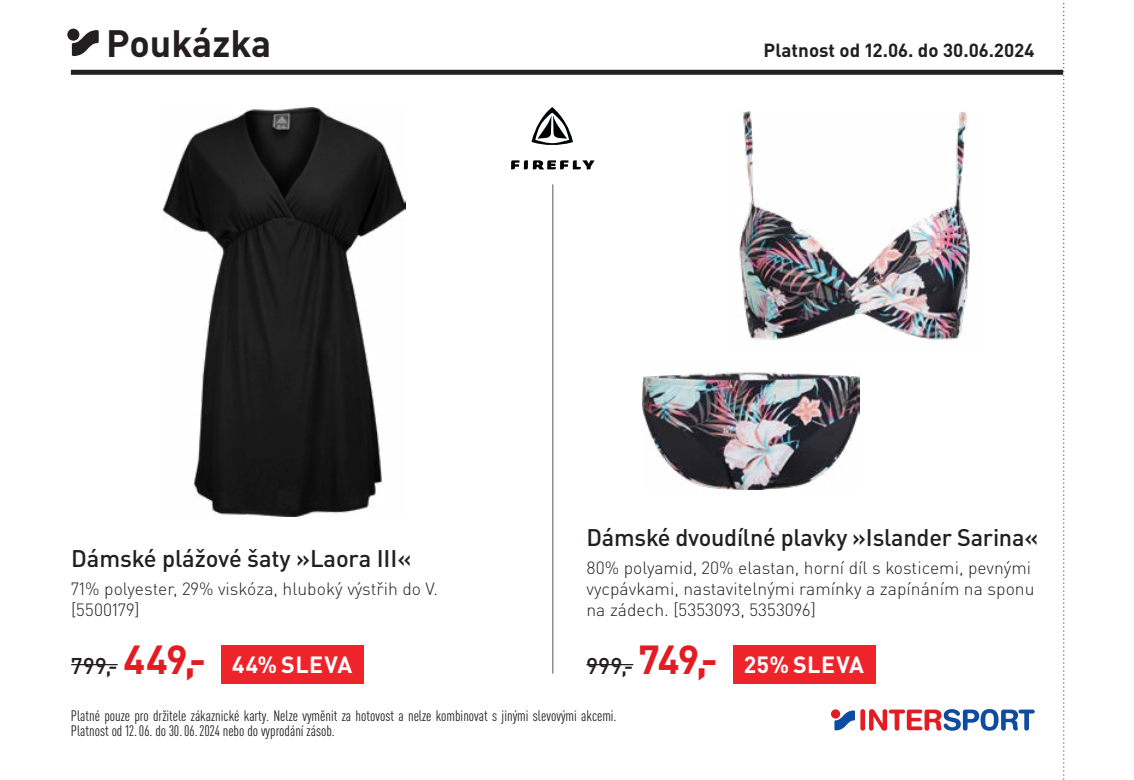
<style>
.page{position:relative;width:1134px;height:780px;background:#fff}
.page>*{position:absolute;margin:0;border:0;box-sizing:border-box;transform-origin:0 0}
.t1{font:700 37.75px "DIN Pro";color:#231f20}
.TI_1_Produktbezeichn{font:500 23.75px "DIN Pro";letter-spacing:-.01em;color:#231f20}
.t2{font:700 23.25px "DIN Pro";letter-spacing:.02em;color:#fff}
.Preis_S_faerbig{font:500 22.5px "DIN Pro";letter-spacing:.035em;color:#231f20}
.t3{font:700 18.75px "DIN Pro";color:#231f20}
.TI_3_Artikelnummer{font:300 17.5px/21px "DIN Pro";color:#231f20}
.TI_2_Text{font:300 17.5px "DIN Pro";color:#231f20}
.t4{font:condensed 15px/15px "DIN Pro";color:#231f20}
.s1{font-weight:700;font-size:40px;color:#e31b22}
</style>
<div class="page">
<svg style="left:1063px;top:0;width:2px;height:780px"></svg>
<div style="left:71px;top:70px;width:992px;height:5px;background:#231f20"></div>
<div style="left:860px;top:709px;width:5px;height:21px;background:#e31b22;border-radius:2px"></div>
<svg style="left:869px;top:709px;width:166px;height:21px"></svg>
<div style="left:831px;top:709px;width:9px;height:9px;background:#e31b22;border-radius:50%"></div>
<svg style="left:834px;top:710px;width:21px;height:20px"></svg>
<svg style="left:67px;top:29px;width:12px;height:12px"></svg>
<svg style="left:72px;top:30px;width:27px;height:26px"></svg>
<hr style="left:552px;top:184px;width:1px;height:489px;background:#57585a">
<img style="left:642px;top:372px;width:217px;height:117px">
<hr style="left:586px;top:664px;width:47px;height:1px;background:#231f20">
<img style="left:164px;top:107px;width:241px;height:409px">
<hr style="left:71px;top:664px;width:47px;height:1px;background:#231f20">
<div style="left:221px;top:645px;width:142px;height:39px;background:#ee242b"></div>
<div style="left:733px;top:645px;width:142px;height:39px;background:#ee242b"></div>
<svg style="left:511px;top:160px;width:83px;height:9px"></svg>
<svg style="left:531px;top:107px;width:42px;height:38px"></svg>
<img style="left:739px;top:112px;width:231px;height:228px">
<p class="t1" style="left:106px;top:11px;width:166px">Poukázka</p>
<p class="t3" style="left:764px;top:34px;width:273px">Platnost od 12.06. do 30.06.2024</p>
<p class="TI_1_Produktbezeichn" style="left:586px;top:518px;width:453px">Dámské dvoudílné plavky »Islander Sarina«</p>
<p class="TI_3_Artikelnummer" style="left:586px;top:556px;width:449px">80% polyamid, 20% elastan, horní díl s kosticemi, pevnými vycpávkami, nastavitelnými ramínky a zapínáním na sponu na zádech. [5353093, 5353096]</p>
<p class="Preis_S_faerbig" style="left:586px;top:647px;width:133px">999,- <span class="s1">749,-</span></p>
<p class="TI_1_Produktbezeichn" style="left:71px;top:539px;width:342px">Dámské plážové šaty »Laora III«</p>
<p class="TI_2_Text" style="left:71px;top:575px;width:368px">71% polyester, 29% viskóza, hluboký výstřih do V.</p>
<p class="TI_3_Artikelnummer" style="left:71px;top:598px;width:70px">[5500179]</p>
<p class="Preis_S_faerbig" style="left:71px;top:647px;width:137px">799,- <span class="s1">449,-</span></p>
<p class="t2" style="left:232px;top:645px;width:122px">44% SLEVA</p>
<p class="t2" style="left:744px;top:645px;width:122px">25% SLEVA</p>
<p class="t4" style="left:71px;top:706px;width:547px">Platné pouze pro držitele zákaznické karty. Nelze vyměnit za hotovost a nelze kombinovat s jinými slevovými akcemi.<br>Platnost od 12.06. do 30.06.2024 nebo do vyprodání zásob.</p>
</div>
